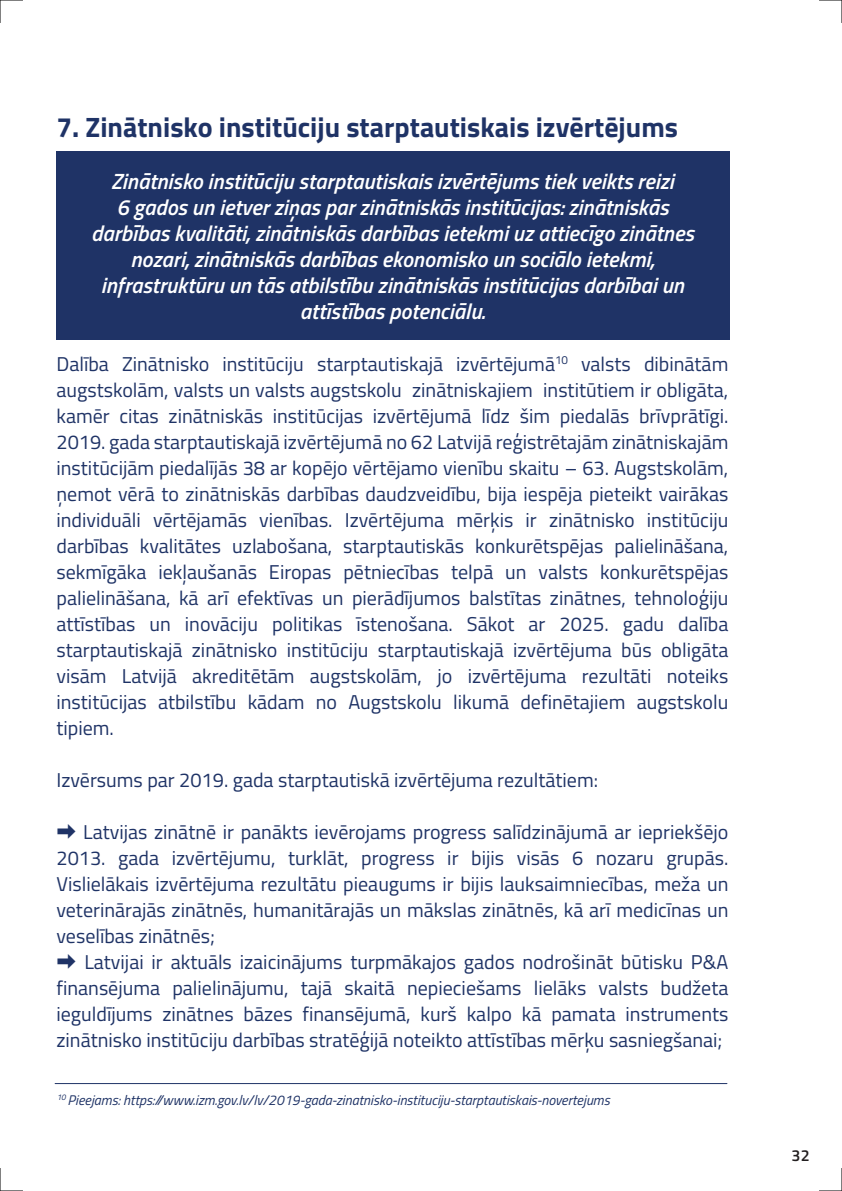
<style>
.page{position:relative;width:842px;height:1191px;background:#fff}
.page>*{position:absolute;margin:0;border:0;box-sizing:border-box;transform-origin:0 0}
.t1{font:700 28px "Titillium Web";color:#1f3366}
.t2{font:italic 600 22px/26px "Titillium Web";color:#fff;text-align:center}
.t3{font:20px/26px "Titillium Web";color:#1f3366;text-align:justify}
.t4{font:600 16px "Titillium Web";color:#231f20}
.t5{font:italic 14px "Titillium Web";color:#1f3366}
.s1{font-family:"Hira Kaku Std N W8"}
</style>
<div class="page">
<div style="left:57px;top:152px;width:673px;height:188px;background:#1f3366"></div>
<hr style="left:55px;top:1083px;width:672px;height:1px;background:#1f3366">
<svg style="left:0;top:0;width:23px;height:23px"></svg>
<svg style="left:819px;top:0;width:23px;height:23px"></svg>
<svg style="left:0;top:1168px;width:23px;height:23px"></svg>
<svg style="left:819px;top:1168px;width:23px;height:23px"></svg>
<h1 class="t1" style="left:57px;top:106px;width:623px">7. Zinātnisko institūciju starptautiskais izvērtējums</h1>
<p class="t2" style="left:91px;top:167px;width:604px">Zinātnisko institūciju starptautiskais izvērtējums tiek veikts reizi<br>6 gados un ietver ziņas par zinātniskās institūcijas: zinātniskās darbības kvalitāti, zinātniskās darbības ietekmi uz attiecīgo zinātnes nozari, zinātniskās darbības ekonomisko un sociālo ietekmi, infrastruktūru un tās atbilstību zinātniskās institūcijas darbībai un attīstības potenciālu.</p>
<p class="t3" style="left:57px;top:350px;width:673px">Dalība Zinātnisko institūciju starptautiskajā izvērtējumā<sup>10</sup> valsts dibinātām augstskolām, valsts un valsts augstskolu zinātniskajiem institūtiem ir obligāta, kamēr citas zinātniskās institūcijas izvērtējumā līdz šim piedalās brīvprātīgi.<br>2019. gada starptautiskajā izvērtējumā no 62 Latvijā reģistrētajām zinātniskajām institūcijām piedalījās 38 ar kopējo vērtējamo vienību skaitu – 63. Augstskolām, ņemot vērā to zinātniskās darbības daudzveidību, bija iespēja pieteikt vairākas individuāli vērtējamās vienības. Izvērtējuma mērķis ir zinātnisko institūciju darbības kvalitātes uzlabošana, starptautiskās konkurētspējas palielināšana, sekmīgāka iekļaušanās Eiropas pētniecības telpā un valsts konkurētspējas palielināšana, kā arī efektīvas un pierādījumos balstītas zinātnes, tehnoloģiju attīstības un inovāciju politikas īstenošana. Sākot ar 2025. gadu dalība starptautiskajā zinātnisko institūciju starptautiskajā izvērtējuma būs obligāta visām Latvijā akreditētām augstskolām, jo izvērtējuma rezultāti noteiks institūcijas atbilstību kādam no Augstskolu likumā definētajiem augstskolu tipiem.</p>
<p class="t3" style="left:57px;top:766px;width:543px">Izvērsums par 2019. gada starptautiskā izvērtējuma rezultātiem:</p>
<p class="t3" style="left:57px;top:818px;width:673px;text-align:left"><span class="s1">➡</span> Latvijas zinātnē ir panākts ievērojams progress salīdzinājumā ar iepriekšējo 2013. gada izvērtējumu, turklāt, progress ir bijis visās 6 nozaru grupās.<br>Vislielākais izvērtējuma rezultātu pieaugums ir bijis lauksaimniecības, meža un veterinārajās zinātnēs, humanitārajās un mākslas zinātnēs, kā arī medicīnas un veselības zinātnēs;<br><span class="s1">➡</span> Latvijai ir aktuāls izaicinājums turpmākajos gados nodrošināt būtisku P&amp;A finansējuma palielinājumu, tajā skaitā nepieciešams lielāks valsts budžeta ieguldījums zinātnes bāzes finansējumā, kurš kalpo kā pamata instruments zinātnisko institūciju darbības stratēģijā noteikto attīstības mērķu sasniegšanai;</p>
<p class="t5" style="left:57px;top:1089px;width:555px"><sup>10</sup> Pieejams: https://www.izm.gov.lv/lv/2019-gada-zinatnisko-instituciju-starptautiskais-novertejums</p>
<p class="t4" style="left:792px;top:1143px;width:20px">32</p>
</div>
